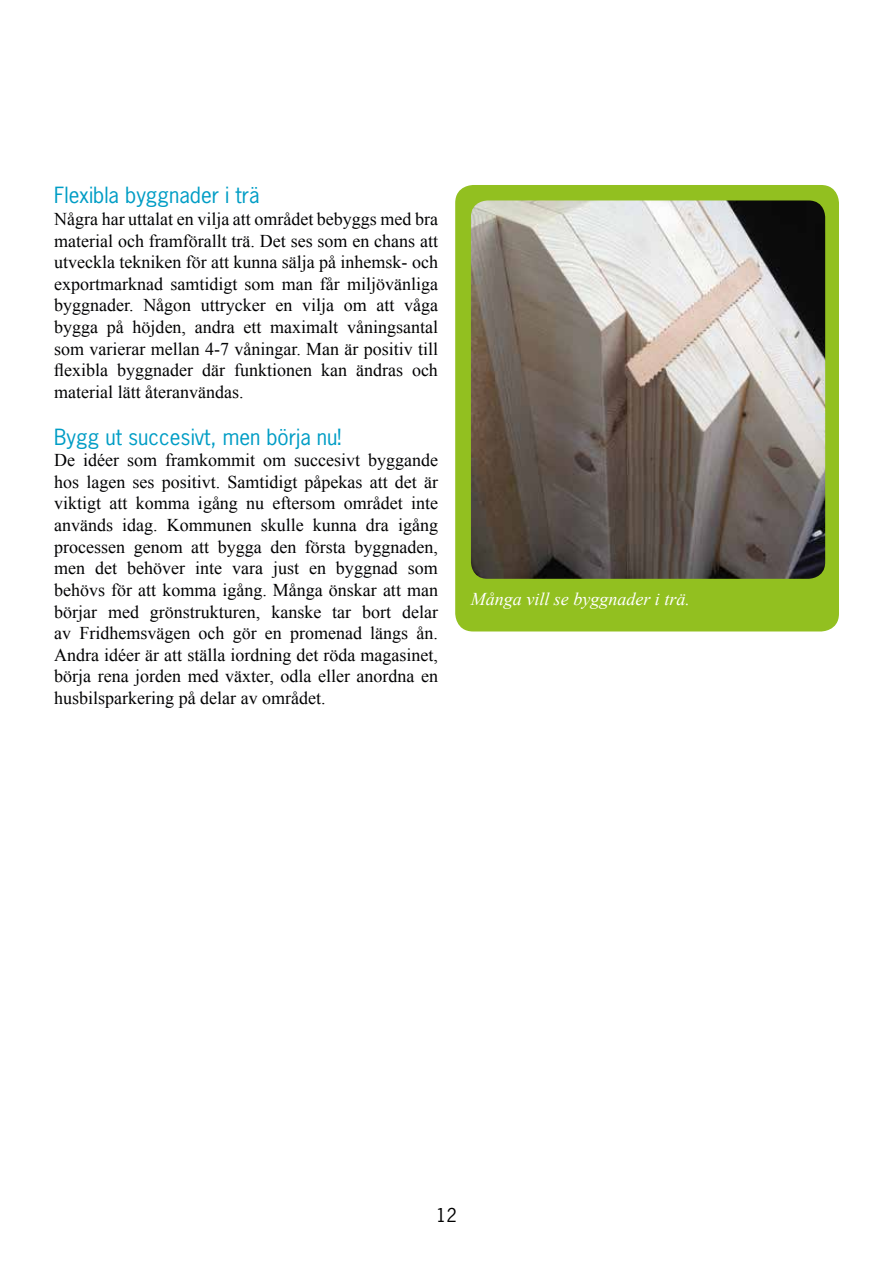
<style>
.page{position:relative;width:893px;height:1263px;background:#fff}
.page>*{position:absolute;margin:0;border:0;box-sizing:border-box;transform-origin:0 0}
.t1{font:21px "News Gothic Std";color:#009dc5}
.t2{font:18px/21.6px "Times New Roman";color:#020203;text-align:justify}
.t3{font:italic 18px "Times New Roman";color:#fff}
.t4{font:18px "News Gothic Std";color:#000}
</style>
<div class="page">
<div style="left:455px;top:185px;width:384px;height:446px;background:#92c020;border-radius:18px"></div>
<img style="left:471px;top:200px;width:354px;height:379px">
<p class="t1" style="left:54px;top:182px;width:207px">Flexibla byggnader i trä</p>
<p class="t2" style="left:54px;top:208px;width:385px">Några har uttalat en vilja att området bebyggs med bra material och framförallt trä. Det ses som en chans att utveckla tekniken för att kunna sälja på inhemsk- och exportmarknad samtidigt som man får miljövänliga byggnader. Någon uttrycker en vilja om att våga bygga på höjden, andra ett maximalt våningsantal som varierar mellan 4-7 våningar. Man är positiv till flexibla byggnader där funktionen kan ändras och material lätt återanvändas.</p>
<p class="t1" style="left:54px;top:423px;width:289px">Bygg ut succesivt, men börja nu!</p>
<p class="t2" style="left:54px;top:449px;width:385px">De idéer som framkommit om succesivt byggande hos lagen ses positivt. Samtidigt påpekas att det är viktigt att komma igång nu eftersom området inte används idag. Kommunen skulle kunna dra igång processen genom att bygga den första byggnaden, men det behöver inte vara just en byggnad som behövs för att komma igång. Många önskar att man börjar med grönstrukturen, kanske tar bort delar av Fridhemsvägen och gör en promenad längs ån.<br>Andra idéer är att ställa iordning det röda magasinet, börja rena jorden med växter, odla eller anordna en husbilsparkering på delar av området.</p>
<p class="t3" style="left:471px;top:586px;width:220px">Många vill se byggnader i trä.</p>
<p class="t4" style="left:436px;top:1203px;width:22px">12</p>
</div>
